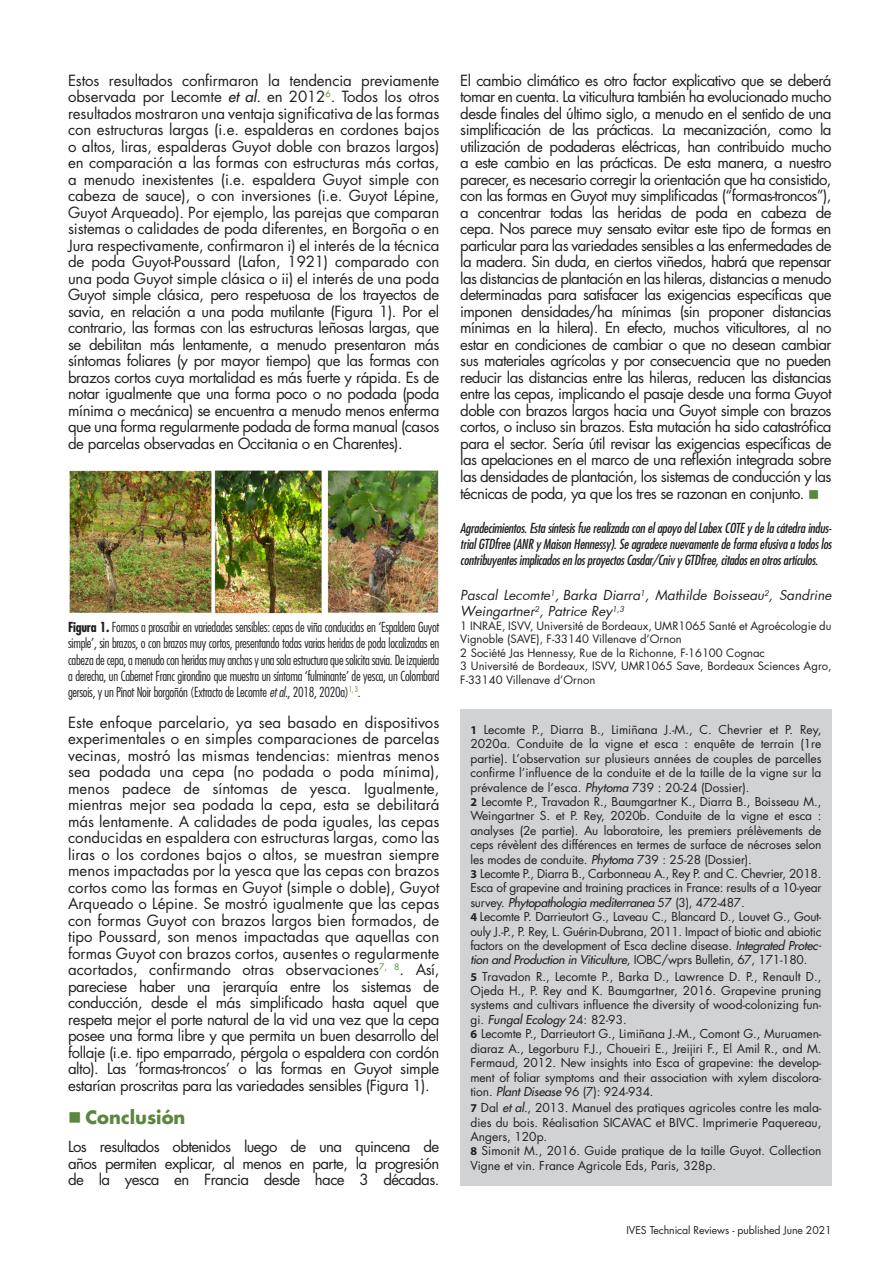
<style>
.page{position:relative;width:893px;height:1263px;background:#fff}
.page>*{position:absolute;margin:0;border:0;box-sizing:border-box;transform-origin:0 0}
.t1{font:700 18px "Futura";color:#59873c}
.t2{font:15px/16.5px "Futura";letter-spacing:-.03em;color:#231f20;text-align:justify}
.t3{font:300 condensed 13.5px/16.2px "Futura";letter-spacing:-.02em;color:#231f20;text-align:justify}
.t4{font:italic condensed 13.5px/16.2px "Futura";letter-spacing:-.02em;color:#231f20;text-align:justify}
.t5{font:italic 13.5px/16.2px "Futura";color:#231f20}
.t6{font:12px/14.4px "Futura";color:#231f20;text-align:justify}
.t7{font:11.25px/13.5px "Futura";color:#231f20}
.t8{font:10.5px "Futura";letter-spacing:-.01em;color:#231f20}
.s1{font-style:italic}
.s2{color:#59873c}
.s3{font-weight:700}
.s4{font-family:"Myriad Pro";font-weight:700}
</style>
<div class="page">
<div style="left:460px;top:709px;width:371px;height:476px;background:#d1d2d4"></div>
<img style="left:69px;top:470px;width:370px;height:144px">
<p class="t2" style="left:68px;top:72px;width:373px">Estos resultados confirmaron la tendencia previamente observada por Lecomte <span class="s1">et al.</span> en 2012<sup>6</sup>. Todos los otros resultados mostraron una ventaja significativa de las formas con estructuras largas (i.e. espalderas en cordones bajos o altos, liras, espalderas Guyot doble con brazos largos) en comparación a las formas con estructuras más cortas, a menudo inexistentes (i.e. espaldera Guyot simple con cabeza de sauce), o con inversiones (i.e. Guyot Lépine, Guyot Arqueado). Por ejemplo, las parejas que comparan sistemas o calidades de poda diferentes, en Borgoña o en Jura respectivamente, confirmaron i) el interés de la técnica de poda Guyot-Poussard (Lafon, 1921) comparado con una poda Guyot simple clásica o ii) el interés de una poda Guyot simple clásica, pero respetuosa de los trayectos de savia, en relación a una poda mutilante (Figura 1). Por el contrario, las formas con las estructuras leñosas largas, que se debilitan más lentamente, a menudo presentaron más síntomas foliares (y por mayor tiempo) que las formas con brazos cortos cuya mortalidad es más fuerte y rápida. Es de notar igualmente que una forma poco o no podada (poda mínima o mecánica) se encuentra a menudo menos enferma que una forma regularmente podada de forma manual (casos de parcelas observadas en Occitania o en Charentes).</p>
<p class="t2" style="left:460px;top:72px;width:373px">El cambio climático es otro factor explicativo que se deberá tomar en cuenta. La viticultura también ha evolucionado mucho desde finales del último siglo, a menudo en el sentido de una simplificación de las prácticas. La mecanización, como la utilización de podaderas eléctricas, han contribuido mucho a este cambio en las prácticas. De esta manera, a nuestro parecer, es necesario corregir la orientación que ha consistido, con las formas en Guyot muy simplificadas (“formas-troncos”), a concentrar todas las heridas de poda en cabeza de cepa. Nos parece muy sensato evitar este tipo de formas en particular para las variedades sensibles a las enfermedades de la madera. Sin duda, en ciertos viñedos, habrá que repensar las distancias de plantación en las hileras, distancias a menudo determinadas para satisfacer las exigencias específicas que imponen densidades/ha mínimas (sin proponer distancias mínimas en la hilera). En efecto, muchos viticultores, al no estar en condiciones de cambiar o que no desean cambiar sus materiales agrícolas y por consecuencia que no pueden reducir las distancias entre las hileras, reducen las distancias entre las cepas, implicando el pasaje desde una forma Guyot doble con brazos largos hacia una Guyot simple con brazos cortos, o incluso sin brazos. Esta mutación ha sido catastrófica para el sector. Sería útil revisar las exigencias específicas de las apelaciones en el marco de una reflexión integrada sobre las densidades de plantación, los sistemas de conducción y las técnicas de poda, ya que los tres se razonan en conjunto. <span class="s2">■</span></p>
<p class="t3" style="left:68px;top:619px;width:373px"><span class="s3">Figura 1.</span> Formas a proscribir en variedades sensibles: cepas de viña conducidas en ‘Espaldera Guyot simple’, sin brazos, o con brazos muy cortos, presentando todas varias heridas de poda localizadas en cabeza de cepa, a menudo con heridas muy anchas y una sola estructura que solicita savia. De izquierda a derecha, un Cabernet Franc girondino que muestra un síntoma ‘fulminante’ de yesca, un Colombard gersois, y un Pinot Noir borgoñón (Extracto de Lecomte <span class="s1">et al.</span>, 2018, 2020a)<sup>1,</sup> <sup>3</sup>.</p>
<p class="t2" style="left:68px;top:714px;width:373px">Este enfoque parcelario, ya sea basado en dispositivos experimentales o en simples comparaciones de parcelas vecinas, mostró las mismas tendencias: mientras menos sea podada una cepa (no podada o poda mínima), menos padece de síntomas de yesca. Igualmente, mientras mejor sea podada la cepa, esta se debilitará más lentamente. A calidades de poda iguales, las cepas conducidas en espaldera con estructuras largas, como las liras o los cordones bajos o altos, se muestran siempre menos impactadas por la yesca que las cepas con brazos cortos como las formas en Guyot (simple o doble), Guyot Arqueado o Lépine. Se mostró igualmente que las cepas con formas Guyot con brazos largos bien formados, de tipo Poussard, son menos impactadas que aquellas con formas Guyot con brazos cortos, ausentes o regularmente acortados, confirmando otras observaciones<sup>7,</sup> <sup>8</sup>. Así, pareciese haber una jerarquía entre los sistemas de conducción, desde el más simplificado hasta aquel que respeta mejor el porte natural de la vid una vez que la cepa posee una forma libre y que permita un buen desarrollo del follaje (i.e. tipo emparrado, pérgola o espaldera con cordón alto). Las ‘formas-troncos’ o las formas en Guyot simple estarían proscritas para las variedades sensibles (Figura 1).</p>
<p class="t1" style="left:68px;top:1104px;width:119px">■ Conclusión</p>
<p class="t2" style="left:68px;top:1138px;width:373px">Los resultados obtenidos luego de una quincena de años permiten explicar, al menos en parte, la progresión de la yesca en Francia desde hace 3 décadas.</p>
<p class="t4" style="left:460px;top:520px;width:373px">Agradecimientos. Esta síntesis fue realizada con el apoyo del Labex COTE y de la cátedra indus&shy;trial GTDfree (ANR y Maison Hennessy). Se agradece nuevamente de forma efusiva a todos los contribuyentes implicados en los proyectos Casdar/Cniv y GTDfree, citados en otros artículos.</p>
<p class="t5" style="left:460px;top:587px;width:373px">Pascal Lecomte<sup>1</sup>, Barka Diarra<sup>1</sup>, Mathilde Boisseau<sup>2</sup>, Sandrine<br>Weingartner<sup>2</sup>, Patrice Rey<sup>1,3</sup></p>
<p class="t7" style="left:460px;top:619px;width:373px">1 INRAE, ISVV, Université de Bordeaux, UMR1065 Santé et Agroécologie du<br>Vignoble (SAVE), F-33140 Villenave d’Ornon</p>
<p class="t7" style="left:460px;top:646px;width:306px">2 Société Jas Hennessy, Rue de la Richonne, F-16100 Cognac</p>
<p class="t7" style="left:460px;top:659px;width:373px">3 Université de Bordeaux, ISVV, UMR1065 Save, Bordeaux Sciences Agro,<br>F-33140 Villenave d’Ornon</p>
<p class="t6" style="left:470px;top:722px;width:353px"><span class="s4">1</span> Lecomte P., Diarra B., Limiñana J.-M., C. Chevrier et P. Rey, 2020a. Conduite de la vigne et esca : enquête de terrain (1re partie). L’observation sur plusieurs années de couples de parcelles confirme l’influence de la conduite et de la taille de la vigne sur la prévalence de l’esca. <span class="s1">Phytoma</span> 739 : 20-24 (Dossier).</p>
<p class="t6" style="left:470px;top:794px;width:353px"><span class="s4">2</span> Lecomte P., Travadon R., Baumgartner K., Diarra B., Boisseau M., Weingartner S. et P. Rey, 2020b. Conduite de la vigne et esca : analyses (2e partie). Au laboratoire, les premiers prélèvements de ceps révèlent des différences en termes de surface de nécroses selon les modes de conduite. <span class="s1">Phytoma</span> 739 : 25-28 (Dossier).</p>
<p class="t6" style="left:470px;top:866px;width:353px"><span class="s4">3</span> Lecomte P., Diarra B., Carbonneau A., Rey P. and C. Chevrier, 2018.<br>Esca of grapevine and training practices in France: results of a 10-year survey. <span class="s1">Phytopathologia mediterranea</span> 57 (3), 472-487.</p>
<p class="t6" style="left:470px;top:909px;width:352px"><span class="s4">4</span> Lecomte P. Darrieutort G., Laveau C., Blancard D., Louvet G., Gout&shy;ouly J.-P., P. Rey, L. Guérin-Dubrana, 2011. Impact of biotic and abiotic factors on the development of Esca decline disease. <span class="s1">Integrated Protec&shy;tion and Production in Viticulture</span>, IOBC/wprs Bulletin, 67, 171-180.</p>
<p class="t6" style="left:470px;top:969px;width:352px"><span class="s4">5</span> Travadon R., Lecomte P., Barka D., Lawrence D. P., Renault D., Ojeda H., P. Rey and K. Baumgartner, 2016. Grapevine pruning systems and cultivars influence the diversity of wood-colonizing fun&shy;gi. <span class="s1">Fungal Ecology</span> 24: 82-93.</p>
<p class="t6" style="left:470px;top:1026px;width:353px"><span class="s4">6</span> Lecomte P., Darrieutort G., Limiñana J.-M., Comont G., Muruamen&shy;diaraz A., Legorburu F.J., Choueiri E., Jreijiri F., El Amil R., and M.<br>Fermaud, 2012. New insights into Esca of grapevine: the develop&shy;ment of foliar symptoms and their association with xylem discolora&shy;tion. <span class="s1">Plant Disease</span> 96 (7): 924-934.</p>
<p class="t6" style="left:470px;top:1100px;width:352px"><span class="s4">7</span> Dal <span class="s1">et al.</span>, 2013. Manuel des pratiques agricoles contre les mala&shy;dies du bois. Réalisation SICAVAC et BIVC. Imprimerie Paquereau, Angers, 120p.</p>
<p class="t6" style="left:470px;top:1143px;width:353px"><span class="s4">8</span> Simonit M., 2016. Guide pratique de la taille Guyot. Collection<br>Vigne et vin. France Agricole Eds, Paris, 328p.</p>
<p class="t8" style="left:626px;top:1223px;width:207px">IVES Technical Reviews - published June 2021</p>
</div>
